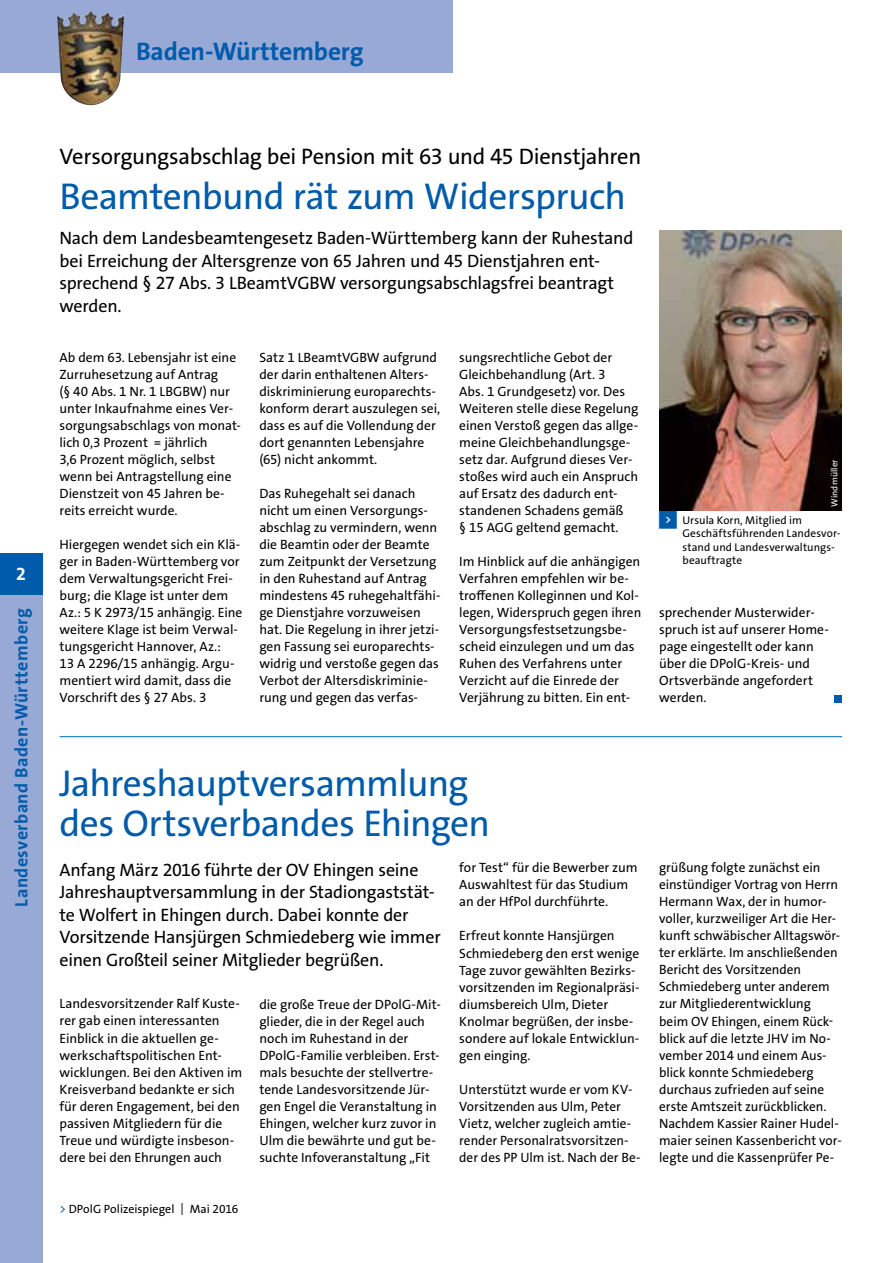
<style>
.page{position:relative;width:893px;height:1263px;background:#fff}
.page>*{position:absolute;margin:0;border:0;box-sizing:border-box;transform-origin:0 0}
.t1{font:37.5px/40.5px "The Sans Os F";letter-spacing:-.015em;color:#005baa}
.t2{font:700 25.5px "The Sans Os F";letter-spacing:-.005em;color:#005baa}
.t3{font:22.5px "The Sans Os F";letter-spacing:-.015em;color:#000}
.t4{font:18px/22.5px "The Sans Os F";letter-spacing:-.015em;color:#000}
.t5{font:700 18px "The Sans Os F";letter-spacing:.025em;color:#005baa}
.t6{font:700 18px "The Sans Os F";color:#fff}
.t7{font:13.5px/17px "The Sans Os F";color:#000}
.t8{font:12px "The Sans Os F";color:#000}
.t9{font:11.25px/13.5px "The Sans Os F";letter-spacing:.01em;color:#000}
.t10{font:9px "The Sans Os F";letter-spacing:.005em;color:#fff}
.s1{font-family:"Top Numbers";color:#005baa}
.s2{color:#005baa}
</style>
<div class="page">
<div style="left:835px;top:695px;width:7px;height:7px;background:#005baa"></div>
<img style="left:659px;top:230px;width:183px;height:281px">
<hr style="left:60px;top:736px;width:782px;height:1px;background:#006bb1">
<div style="left:0;top:553px;width:43px;height:42px;background:#005baa"></div>
<div style="left:0;top:595px;width:43px;height:668px;background:#98a9d6"></div>
<div style="left:0;top:0;width:453px;height:72px;background:#98a9d6"></div>
<img style="left:57px;top:11px;width:67px;height:94px">
<h2 class="t2" style="left:136px;top:35px;width:229px">Baden-Württemberg</h2>
<h3 class="t6" style="left:16px;top:562px;width:11px">2</h3>
<h3 class="t5" style="left:10px;top:906px;width:300px;rotate:-90deg">Landesverband Baden-Württemberg</h3>
<h3 class="t3" style="left:60px;top:142px;width:583px">Versorgungsabschlag bei Pension mit 63 und 45 Dienstjahren</h3>
<h1 class="t1" style="left:60px;top:176px;width:568px">Beamtenbund rät zum Widerspruch</h1>
<h3 class="t4" style="left:60px;top:227px;width:575px">Nach dem Landesbeamtengesetz Baden-Württemberg kann der Ruhestand bei Erreichung der Altersgrenze von 65 Jahren und 45 Dienstjahren ent&shy;sprechend § 27 Abs. 3 LBeamtVGBW versorgungsabschlagsfrei beantragt werden.</h3>
<p class="t7" style="left:60px;top:349px;width:183px">Ab dem 63. Lebensjahr ist eine<br>Zurruhesetzung auf Antrag<br>(§ 40 Abs. 1 Nr. 1 LBGBW) nur unter Inkaufnahme eines Ver&shy;sorgungsabschlags von monat&shy;lich 0,3 Prozent = jährlich<br>3,6 Prozent möglich, selbst wenn bei Antragstellung eine<br>Dienstzeit von 45 Jahren be&shy;reits erreicht wurde.</p>
<p class="t7" style="left:60px;top:536px;width:184px">Hiergegen wendet sich ein Klä&shy;ger in Baden-Württemberg vor dem Verwaltungsgericht Frei&shy;burg; die Klage ist unter dem<br>Az.: 5 K 2973/15 anhängig. Eine weitere Klage ist beim Verwal&shy;tungsgericht Hannover, Az.:<br>13 A 2296/15 anhängig. Argu&shy;mentiert wird damit, dass die<br>Vorschrift des § 27 Abs. 3</p>
<p class="t7" style="left:259px;top:349px;width:182px">Satz 1 LBeamtVGBW aufgrund der darin enthaltenen Alters&shy;diskriminierung europarechts&shy;konform derart auszulegen sei, dass es auf die Vollendung der dort genannten Lebensjahre (65) nicht ankommt.</p>
<p class="t7" style="left:259px;top:485px;width:183px">Das Ruhegehalt sei danach nicht um einen Versorgungs&shy;abschlag zu vermindern, wenn die Beamtin oder der Beamte zum Zeitpunkt der Versetzung in den Ruhestand auf Antrag mindestens 45 ruhegehaltfähi&shy;ge Dienstjahre vorzuweisen hat. Die Regelung in ihrer jetzi&shy;gen Fassung sei europarechts&shy;widrig und verstoße gegen das<br>Verbot der Altersdiskriminie&shy;rung und gegen das verfas-</p>
<p class="t7" style="left:459px;top:349px;width:181px">sungsrechtliche Gebot der<br>Gleichbehandlung (Art. 3<br>Abs. 1 Grundgesetz) vor. Des<br>Weiteren stelle diese Regelung einen Verstoß gegen das allge&shy;meine Gleichbehandlungsge&shy;setz dar. Aufgrund dieses Ver&shy;stoßes wird auch ein Anspruch auf Ersatz des dadurch ent&shy;standenen Schadens gemäß<br>§ 15 AGG geltend gemacht.</p>
<p class="t7" style="left:459px;top:553px;width:184px">Im Hinblick auf die anhängigen<br>Verfahren empfehlen wir be&shy;troffenen Kolleginnen und Kol&shy;legen, Widerspruch gegen ihren<br>Versorgungsfestsetzungsbe&shy;scheid einzulegen und um das<br>Ruhen des Verfahrens unter<br>Verzicht auf die Einrede der<br>Verjährung zu bitten. Ein ent-</p>
<p class="t10" style="left:829px;top:507px;width:49px;rotate:-90deg">Windmüller</p>
<p class="t9" style="left:682px;top:513px;width:160px;text-indent:-23px"><span class="s1">&lt;</span> Ursula Korn, Mitglied im<br>Geschäftsführenden Landesvor&shy;stand und Landesverwaltungs&shy;beauftragte</p>
<p class="t7" style="left:659px;top:604px;width:171px">sprechender Musterwider&shy;spruch ist auf unserer Home&shy;page eingestellt oder kann über die DPolG-Kreis- und<br>Ortsverbände angefordert werden.</p>
<h1 class="t1" style="left:60px;top:763px;width:432px">Jahreshauptversammlung des Ortsverbandes Ehingen</h1>
<h3 class="t4" style="left:60px;top:858px;width:383px">Anfang März 2016 führte der OV Ehingen seine Jahreshauptversammlung in der Stadiongaststät&shy;te Wolfert in Ehingen durch. Dabei konnte der Vorsitzende Hansjürgen Schmiedeberg wie immer einen Großteil seiner Mitglieder begrüßen.</h3>
<p class="t7" style="left:60px;top:995px;width:184px">Landesvorsitzender Ralf Kuste&shy;rer gab einen interessanten<br>Einblick in die aktuellen ge&shy;werkschaftspolitischen Ent&shy;wicklungen. Bei den Aktiven im<br>Kreisverband bedankte er sich für deren Engagement, bei den passiven Mitgliedern für die<br>Treue und würdigte insbeson&shy;dere bei den Ehrungen auch</p>
<p class="t7" style="left:259px;top:995px;width:183px">die große Treue der DPolG-Mit&shy;glieder, die in der Regel auch noch im Ruhestand in der<br>DPolG-Familie verbleiben. Erst&shy;mals besuchte der stellvertre&shy;tende Landesvorsitzende Jür&shy;gen Engel die Veranstaltung in<br>Ehingen, welcher kurz zuvor in<br>Ulm die bewährte und gut be&shy;suchte Infoveranstaltung „Fit</p>
<p class="t7" style="left:459px;top:859px;width:180px">for Test“ für die Bewerber zum<br>Auswahltest für das Studium an der HfPol durchführte.</p>
<p class="t7" style="left:459px;top:927px;width:182px">Erfreut konnte Hansjürgen<br>Schmiedeberg den erst wenige<br>Tage zuvor gewählten Bezirks&shy;vorsitzenden im Regionalpräsi&shy;diumsbereich Ulm, Dieter<br>Knolmar begrüßen, der insbe&shy;sondere auf lokale Entwicklun&shy;gen einging.</p>
<p class="t7" style="left:459px;top:1080px;width:183px">Unterstützt wurde er vom KV-<br>Vorsitzenden aus Ulm, Peter<br>Vietz, welcher zugleich amtie&shy;render Personalratsvorsitzen&shy;der des PP Ulm ist. Nach der Be-</p>
<p class="t8" style="left:60px;top:1201px;width:180px"><span class="s2">&gt;</span> DPolG Polizeispiegel | Mai 2016</p>
<p class="t7" style="left:659px;top:859px;width:184px">grüßung folgte zunächst ein einstündiger Vortrag von Herrn<br>Hermann Wax, der in humor&shy;voller, kurzweiliger Art die Her&shy;kunft schwäbischer Alltagswör&shy;ter erklärte. Im anschließenden<br>Bericht des Vorsitzenden<br>Schmiedeberg unter anderem zur Mitgliederentwicklung beim OV Ehingen, einem Rück&shy;blick auf die letzte JHV im No&shy;vember 2014 und einem Aus&shy;blick konnte Schmiedeberg durchaus zufrieden auf seine erste Amtszeit zurückblicken.<br>Nachdem Kassier Rainer Hudel&shy;maier seinen Kassenbericht vor&shy;legte und die Kassenprüfer Pe-</p>
</div>
